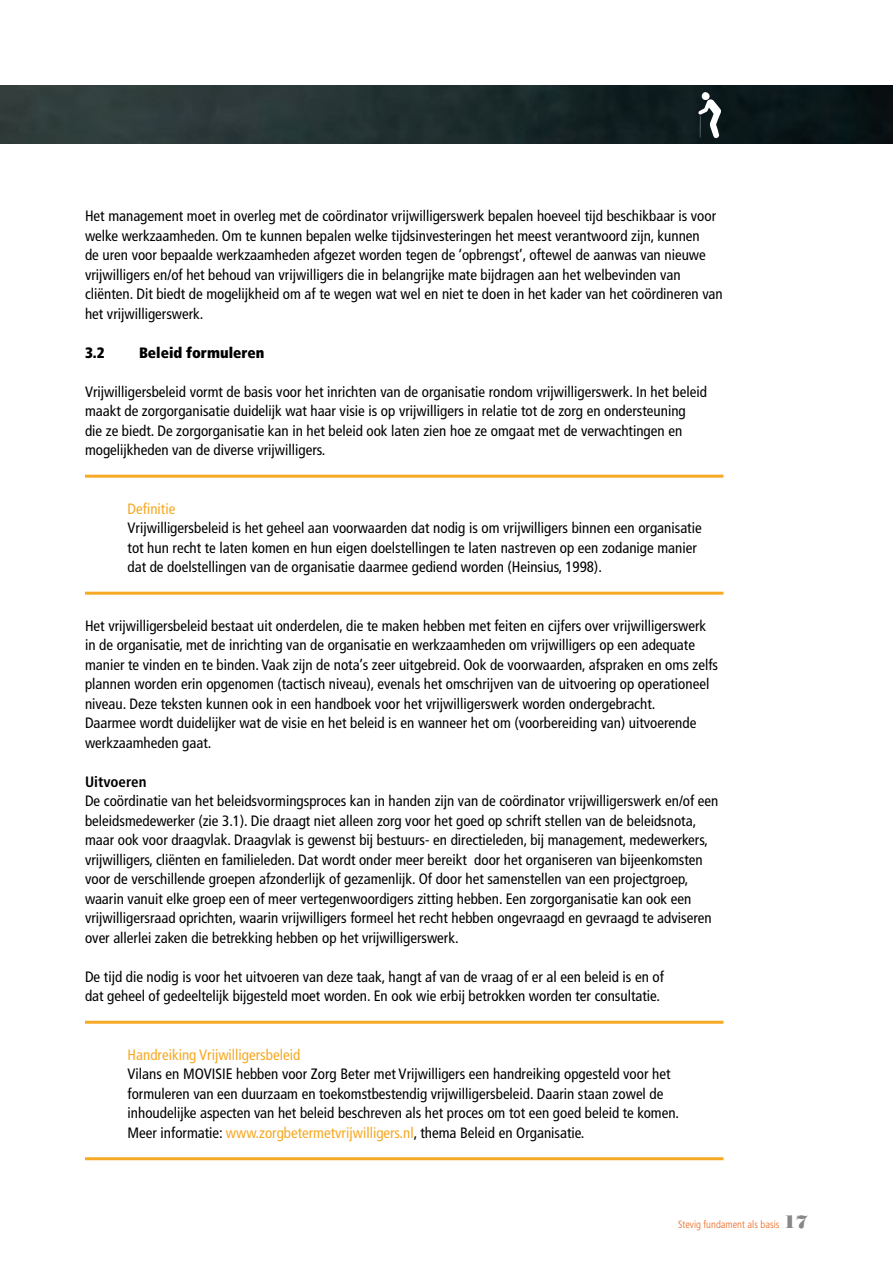
<style>
.page{position:relative;width:893px;height:1263px;background:#fff}
.page>*{position:absolute;margin:0;border:0;box-sizing:border-box;transform-origin:0 0}
.t1{font:condensed 15px/19.5px "Frutiger LT Std";color:#000}
.t2{font:condensed 15px "Frutiger LT Std";color:#f6a924}
.t3{font:900 condensed 15px "Frutiger LT Std";color:#000}
.t4{font:700 condensed 15px "Frutiger LT Std";color:#000}
.t5{font:300 condensed 10.5px "Frutiger LT Std";color:#ea671c}
.s1{color:#f6a924}
.s2{font-family:"Bodoni Std Poster";font-weight:400;font-stretch:normal;font-size:18px;color:#87888a}
</style>
<div class="page">
<img style="left:0;top:85px;width:893px;height:58px">
<svg style="left:698px;top:91px;width:23px;height:48px"></svg>
<hr style="left:85px;top:475px;width:638px;height:3px;background:#f6a924">
<hr style="left:85px;top:592px;width:638px;height:3px;background:#f6a924">
<hr style="left:85px;top:1021px;width:638px;height:3px;background:#f6a924">
<hr style="left:85px;top:1157px;width:638px;height:3px;background:#f6a924">
<p class="t1" style="left:85px;top:206px;width:639px">Het management moet in overleg met de coördinator vrijwilligerswerk bepalen hoeveel tijd beschikbaar is voor welke werkzaamheden. Om te kunnen bepalen welke tijdsinvesteringen het meest verantwoord zijn, kunnen<br>de uren voor bepaalde werkzaamheden afgezet worden tegen de ‘opbrengst’, oftewel de aanwas van nieuwe vrijwilligers en/of het behoud van vrijwilligers die in belangrijke mate bijdragen aan het welbevinden van cliënten. Dit biedt de mogelijkheid om af te wegen wat wel en niet te doen in het kader van het coördineren van het vrijwilligerswerk.</p>
<p class="t3" style="left:85px;top:343px;width:21px">3.2</p>
<p class="t3" style="left:139px;top:343px;width:127px">Beleid formuleren</p>
<p class="t1" style="left:85px;top:382px;width:623px">Vrijwilligersbeleid vormt de basis voor het inrichten van de organisatie rondom vrijwilligerswerk. In het beleid maakt de zorgorganisatie duidelijk wat haar visie is op vrijwilligers in relatie tot de zorg en ondersteuning<br>die ze biedt. De zorgorganisatie kan in het beleid ook laten zien hoe ze omgaat met de verwachtingen en mogelijkheden van de diverse vrijwilligers.</p>
<p class="t2" style="left:128px;top:500px;width:49px">Definitie</p>
<p class="t1" style="left:128px;top:518px;width:576px">Vrijwilligersbeleid is het geheel aan voorwaarden dat nodig is om vrijwilligers binnen een organisatie tot hun recht te laten komen en hun eigen doelstellingen te laten nastreven op een zodanige manier dat de doelstellingen van de organisatie daarmee gediend worden (Heinsius, 1998).</p>
<p class="t1" style="left:85px;top:616px;width:634px">Het vrijwilligersbeleid bestaat uit onderdelen, die te maken hebben met feiten en cijfers over vrijwilligerswerk in de organisatie, met de inrichting van de organisatie en werkzaamheden om vrijwilligers op een adequate manier te vinden en te binden. Vaak zijn de nota’s zeer uitgebreid. Ook de voorwaarden, afspraken en oms zelfs plannen worden erin opgenomen (tactisch niveau), evenals het omschrijven van de uitvoering op operationeel niveau. Deze teksten kunnen ook in een handboek voor het vrijwilligerswerk worden ondergebracht.<br>Daarmee wordt duidelijker wat de visie en het beleid is en wanneer het om (voorbereiding van) uitvoerende werkzaamheden gaat.</p>
<p class="t4" style="left:85px;top:773px;width:63px">Uitvoeren</p>
<p class="t1" style="left:85px;top:791px;width:635px">De coördinatie van het beleidsvormingsproces kan in handen zijn van de coördinator vrijwilligerswerk en/of een beleidsmedewerker (zie 3.1). Die draagt niet alleen zorg voor het goed op schrift stellen van de beleidsnota, maar ook voor draagvlak. Draagvlak is gewenst bij bestuurs- en directieleden, bij management, medewerkers, vrijwilligers, cliënten en familieleden. Dat wordt onder meer bereikt door het organiseren van bijeenkomsten voor de verschillende groepen afzonderlijk of gezamenlijk. Of door het samenstellen van een projectgroep, waarin vanuit elke groep een of meer vertegenwoordigers zitting hebben. Een zorgorganisatie kan ook een vrijwilligersraad oprichten, waarin vrijwilligers formeel het recht hebben ongevraagd en gevraagd te adviseren over allerlei zaken die betrekking hebben op het vrijwilligerswerk.</p>
<p class="t1" style="left:85px;top:967px;width:580px">De tijd die nodig is voor het uitvoeren van deze taak, hangt af van de vraag of er al een beleid is en of dat geheel of gedeeltelijk bijgesteld moet worden. En ook wie erbij betrokken worden ter consultatie.</p>
<p class="t2" style="left:128px;top:1046px;width:174px">Handreiking Vrijwilligersbeleid</p>
<p class="t1" style="left:128px;top:1064px;width:553px">Vilans en MOVISIE hebben voor Zorg Beter met Vrijwilligers een handreiking opgesteld voor het formuleren van een duurzaam en toekomstbestendig vrijwilligersbeleid. Daarin staan zowel de inhoudelijke aspecten van het beleid beschreven als het proces om tot een goed beleid te komen.<br>Meer informatie: <span class="s1">www.zorgbetermetvrijwilligers.nl</span>, thema Beleid en Organisatie.</p>
<p class="t5" style="left:678px;top:1218px;width:131px">Stevig fundament als basis <span class="s2">17</span></p>
</div>
